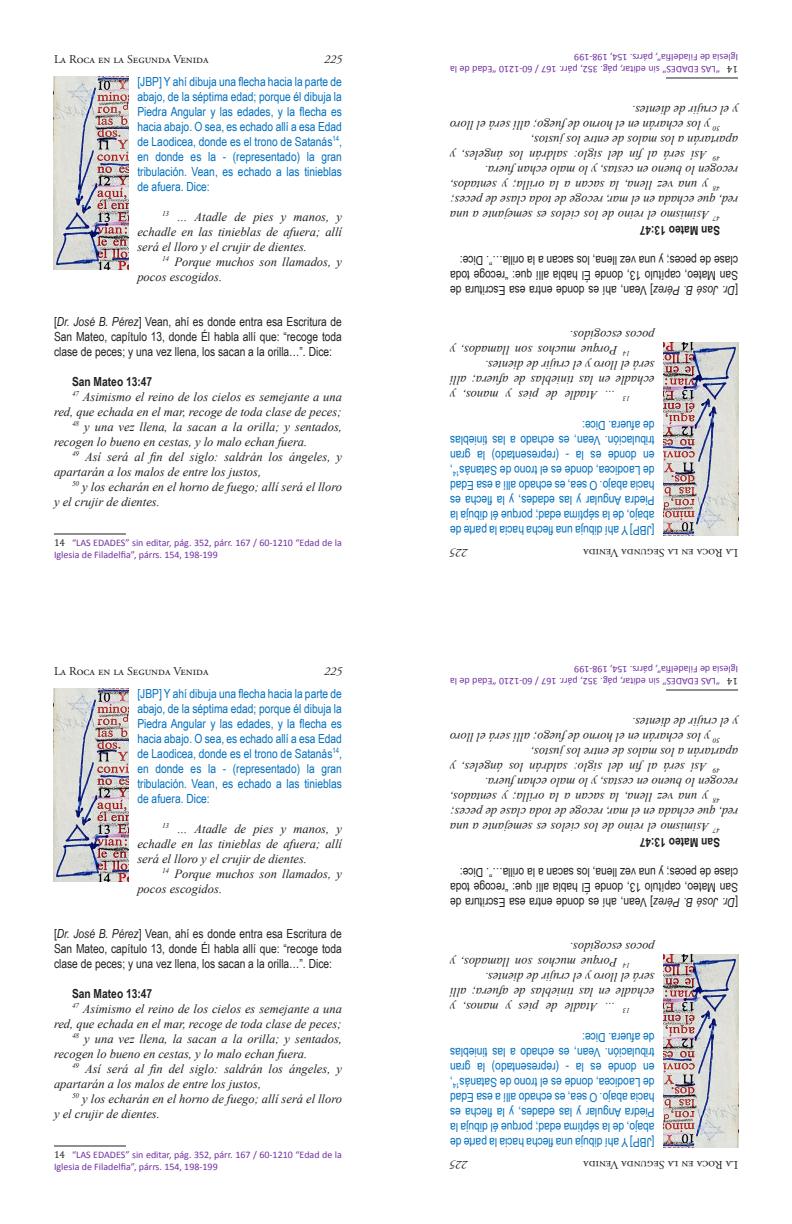
<style>
.page{position:relative;width:792px;height:1224px;background:#fff}
.page>*{position:absolute;margin:0;border:0;box-sizing:border-box;transform-origin:0 0}
.t1{font:italic 12.5px/15px "Times New Roman";color:#231f20;text-align:justify}
.t2{font:12.5px/15px "Arial Narrow";color:#0070c0;text-align:justify}
.t3{font:12.5px/15px "Arial Narrow";color:#231f20;text-align:justify}
.t4{font:700 12.5px "Arial Narrow";color:#231f20}
.t5{font:12px "Adobe Garamond Pro";color:#231f20}
.t6{font:italic 12px "Adobe Garamond Pro";color:#231f20}
.t7{font:10px/12px "Calibri";color:#7030a0}
.t8{font:10px "Cambria";color:#231f20}
.s1{font-style:italic}
.s2{font-family:"Cambria";color:#231f20}
</style>
<div class="page">
<hr style="left:54px;top:534px;width:72px;height:1px;background:#231f20">
<img style="left:54px;top:76px;width:74px;height:194px">
<hr style="left:666px;top:78px;width:72px;height:1px;background:#231f20">
<img style="left:664px;top:342px;width:74px;height:194px">
<hr style="left:54px;top:1146px;width:72px;height:1px;background:#231f20">
<img style="left:54px;top:688px;width:74px;height:194px">
<hr style="left:666px;top:690px;width:72px;height:1px;background:#231f20">
<img style="left:664px;top:954px;width:74px;height:194px">
<p class="t7" style="left:738px;top:64px;width:165px;rotate:-180deg">Iglesia de Filadelfia”, párrs. 154, 198-199</p>
<p class="t5" style="left:54px;top:52px;width:156px">La Roca en la Segunda Venida</p>
<p class="t6" style="left:324px;top:52px;width:19px">225</p>
<p class="t2" style="left:137px;top:73px;width:206px">[JBP] Y ahí dibuja una flecha hacia la parte de abajo, de la séptima edad; porque él dibuja la Piedra Angular y las edades, y la flecha es hacia abajo. O sea, es echado allí a esa Edad de Laodicea, donde es el trono de Satanás<sup>14</sup>, en donde es la - (representado) la gran tribulación. Vean, es echado a las tinieblas de afuera. Dice:</p>
<p class="t1" style="left:137px;top:209px;width:206px;text-indent:25px"><sup>13</sup> … Atadle de pies y manos, y echadle en las tinieblas de afuera; allí será el lloro y el crujir de dientes.</p>
<p class="t1" style="left:137px;top:254px;width:206px;text-indent:25px"><sup>14</sup> Porque muchos son llamados, y pocos escogidos.</p>
<p class="t3" style="left:54px;top:313px;width:290px">[<span class="s1">Dr. José B. Pérez</span>] Vean, ahí es donde entra esa Escritura de San Mateo, capítulo 13, donde Él habla allí que: “recoge toda clase de peces; y una vez llena, los sacan a la orilla…”. Dice:</p>
<p class="t4" style="left:72px;top:372px;width:82px">San Mateo 13:47</p>
<p class="t1" style="left:72px;top:389px;width:272px"><sup>47</sup> Asimismo el reino de los cielos es semejante a una</p>
<p class="t1" style="left:54px;top:404px;width:289px">red, que echada en el mar, recoge de toda clase de peces;</p>
<p class="t1" style="left:72px;top:419px;width:272px"><sup>48</sup> y una vez llena, la sacan a la orilla; y sentados,</p>
<p class="t1" style="left:54px;top:434px;width:255px">recogen lo bueno en cestas, y lo malo echan fuera.</p>
<p class="t1" style="left:72px;top:449px;width:272px"><sup>49</sup> Así será al fin del siglo: saldrán los ángeles, y</p>
<p class="t1" style="left:54px;top:464px;width:209px">apartarán a los malos de entre los justos,</p>
<p class="t1" style="left:72px;top:479px;width:272px"><sup>50</sup> y los echarán en el horno de fuego; allí será el lloro</p>
<p class="t1" style="left:54px;top:494px;width:107px">y el crujir de dientes.</p>
<p class="t7" style="left:54px;top:536px;width:289px"><span class="s2">14</span> “LAS EDADES” sin editar, pág. 352, párr. 167 / 60-1210 “Edad de la<br>Iglesia de Filadelfia”, párrs. 154, 198-199</p>
<p class="t6" style="left:468px;top:560px;width:19px;rotate:-180deg">225</p>
<p class="t5" style="left:738px;top:560px;width:156px;rotate:-180deg">La Roca en la Segunda Venida</p>
<p class="t7" style="left:720px;top:76px;width:271px;rotate:-180deg">“LAS EDADES” sin editar, pág. 352, párr. 167 / 60-1210 “Edad de la</p>
<p class="t8" style="left:738px;top:75px;width:13px;rotate:-180deg">14</p>
<p class="t1" style="left:738px;top:118px;width:107px;rotate:-180deg">y el crujir de dientes.</p>
<p class="t1" style="left:720px;top:133px;width:272px;rotate:-180deg"><sup>50</sup> y los echarán en el horno de fuego; allí será el lloro</p>
<p class="t1" style="left:738px;top:148px;width:209px;rotate:-180deg">apartarán a los malos de entre los justos,</p>
<p class="t1" style="left:720px;top:163px;width:272px;rotate:-180deg"><sup>49</sup> Así será al fin del siglo: saldrán los ángeles, y</p>
<p class="t1" style="left:738px;top:178px;width:255px;rotate:-180deg">recogen lo bueno en cestas, y lo malo echan fuera.</p>
<p class="t1" style="left:720px;top:193px;width:272px;rotate:-180deg"><sup>48</sup> y una vez llena, la sacan a la orilla; y sentados,</p>
<p class="t1" style="left:738px;top:208px;width:289px;rotate:-180deg">red, que echada en el mar, recoge de toda clase de peces;</p>
<p class="t1" style="left:720px;top:223px;width:272px;rotate:-180deg"><sup>47</sup> Asimismo el reino de los cielos es semejante a una</p>
<p class="t4" style="left:720px;top:240px;width:82px;rotate:-180deg">San Mateo 13:47</p>
<p class="t3" style="left:738px;top:299px;width:290px;rotate:-180deg">[<span class="s1">Dr. José B. Pérez</span>] Vean, ahí es donde entra esa Escritura de San Mateo, capítulo 13, donde Él habla allí que: “recoge toda clase de peces; y una vez llena, los sacan a la orilla…”. Dice:</p>
<p class="t1" style="left:655px;top:358px;width:206px;text-indent:25px;rotate:-180deg"><sup>14</sup> Porque muchos son llamados, y pocos escogidos.</p>
<p class="t1" style="left:655px;top:403px;width:206px;text-indent:25px;rotate:-180deg"><sup>13</sup> … Atadle de pies y manos, y echadle en las tinieblas de afuera; allí será el lloro y el crujir de dientes.</p>
<p class="t2" style="left:655px;top:539px;width:206px;rotate:-180deg">[JBP] Y ahí dibuja una flecha hacia la parte de abajo, de la séptima edad; porque él dibuja la Piedra Angular y las edades, y la flecha es hacia abajo. O sea, es echado allí a esa Edad de Laodicea, donde es el trono de Satanás<sup>14</sup>, en donde es la - (representado) la gran tribulación. Vean, es echado a las tinieblas de afuera. Dice:</p>
<p class="t7" style="left:738px;top:676px;width:165px;rotate:-180deg">Iglesia de Filadelfia”, párrs. 154, 198-199</p>
<p class="t5" style="left:54px;top:664px;width:156px">La Roca en la Segunda Venida</p>
<p class="t6" style="left:324px;top:664px;width:19px">225</p>
<p class="t2" style="left:137px;top:685px;width:206px">[JBP] Y ahí dibuja una flecha hacia la parte de abajo, de la séptima edad; porque él dibuja la Piedra Angular y las edades, y la flecha es hacia abajo. O sea, es echado allí a esa Edad de Laodicea, donde es el trono de Satanás<sup>14</sup>, en donde es la - (representado) la gran tribulación. Vean, es echado a las tinieblas de afuera. Dice:</p>
<p class="t1" style="left:137px;top:821px;width:206px;text-indent:25px"><sup>13</sup> … Atadle de pies y manos, y echadle en las tinieblas de afuera; allí será el lloro y el crujir de dientes.</p>
<p class="t1" style="left:137px;top:866px;width:206px;text-indent:25px"><sup>14</sup> Porque muchos son llamados, y pocos escogidos.</p>
<p class="t3" style="left:54px;top:925px;width:290px">[<span class="s1">Dr. José B. Pérez</span>] Vean, ahí es donde entra esa Escritura de San Mateo, capítulo 13, donde Él habla allí que: “recoge toda clase de peces; y una vez llena, los sacan a la orilla…”. Dice:</p>
<p class="t4" style="left:72px;top:984px;width:82px">San Mateo 13:47</p>
<p class="t1" style="left:72px;top:1001px;width:272px"><sup>47</sup> Asimismo el reino de los cielos es semejante a una</p>
<p class="t1" style="left:54px;top:1016px;width:289px">red, que echada en el mar, recoge de toda clase de peces;</p>
<p class="t1" style="left:72px;top:1031px;width:272px"><sup>48</sup> y una vez llena, la sacan a la orilla; y sentados,</p>
<p class="t1" style="left:54px;top:1046px;width:255px">recogen lo bueno en cestas, y lo malo echan fuera.</p>
<p class="t1" style="left:72px;top:1061px;width:272px"><sup>49</sup> Así será al fin del siglo: saldrán los ángeles, y</p>
<p class="t1" style="left:54px;top:1076px;width:209px">apartarán a los malos de entre los justos,</p>
<p class="t1" style="left:72px;top:1091px;width:272px"><sup>50</sup> y los echarán en el horno de fuego; allí será el lloro</p>
<p class="t1" style="left:54px;top:1106px;width:107px">y el crujir de dientes.</p>
<p class="t7" style="left:54px;top:1148px;width:289px"><span class="s2">14</span> “LAS EDADES” sin editar, pág. 352, párr. 167 / 60-1210 “Edad de la<br>Iglesia de Filadelfia”, párrs. 154, 198-199</p>
<p class="t6" style="left:468px;top:1172px;width:19px;rotate:-180deg">225</p>
<p class="t5" style="left:738px;top:1172px;width:156px;rotate:-180deg">La Roca en la Segunda Venida</p>
<p class="t7" style="left:720px;top:688px;width:271px;rotate:-180deg">“LAS EDADES” sin editar, pág. 352, párr. 167 / 60-1210 “Edad de la</p>
<p class="t8" style="left:738px;top:687px;width:13px;rotate:-180deg">14</p>
<p class="t1" style="left:738px;top:730px;width:107px;rotate:-180deg">y el crujir de dientes.</p>
<p class="t1" style="left:720px;top:745px;width:272px;rotate:-180deg"><sup>50</sup> y los echarán en el horno de fuego; allí será el lloro</p>
<p class="t1" style="left:738px;top:760px;width:209px;rotate:-180deg">apartarán a los malos de entre los justos,</p>
<p class="t1" style="left:720px;top:775px;width:272px;rotate:-180deg"><sup>49</sup> Así será al fin del siglo: saldrán los ángeles, y</p>
<p class="t1" style="left:738px;top:790px;width:255px;rotate:-180deg">recogen lo bueno en cestas, y lo malo echan fuera.</p>
<p class="t1" style="left:720px;top:805px;width:272px;rotate:-180deg"><sup>48</sup> y una vez llena, la sacan a la orilla; y sentados,</p>
<p class="t1" style="left:738px;top:820px;width:289px;rotate:-180deg">red, que echada en el mar, recoge de toda clase de peces;</p>
<p class="t1" style="left:720px;top:835px;width:272px;rotate:-180deg"><sup>47</sup> Asimismo el reino de los cielos es semejante a una</p>
<p class="t4" style="left:720px;top:852px;width:82px;rotate:-180deg">San Mateo 13:47</p>
<p class="t3" style="left:738px;top:911px;width:290px;rotate:-180deg">[<span class="s1">Dr. José B. Pérez</span>] Vean, ahí es donde entra esa Escritura de San Mateo, capítulo 13, donde Él habla allí que: “recoge toda clase de peces; y una vez llena, los sacan a la orilla…”. Dice:</p>
<p class="t1" style="left:655px;top:970px;width:206px;text-indent:25px;rotate:-180deg"><sup>14</sup> Porque muchos son llamados, y pocos escogidos.</p>
<p class="t1" style="left:655px;top:1015px;width:206px;text-indent:25px;rotate:-180deg"><sup>13</sup> … Atadle de pies y manos, y echadle en las tinieblas de afuera; allí será el lloro y el crujir de dientes.</p>
<p class="t2" style="left:655px;top:1151px;width:206px;rotate:-180deg">[JBP] Y ahí dibuja una flecha hacia la parte de abajo, de la séptima edad; porque él dibuja la Piedra Angular y las edades, y la flecha es hacia abajo. O sea, es echado allí a esa Edad de Laodicea, donde es el trono de Satanás<sup>14</sup>, en donde es la - (representado) la gran tribulación. Vean, es echado a las tinieblas de afuera. Dice:</p>
</div>
